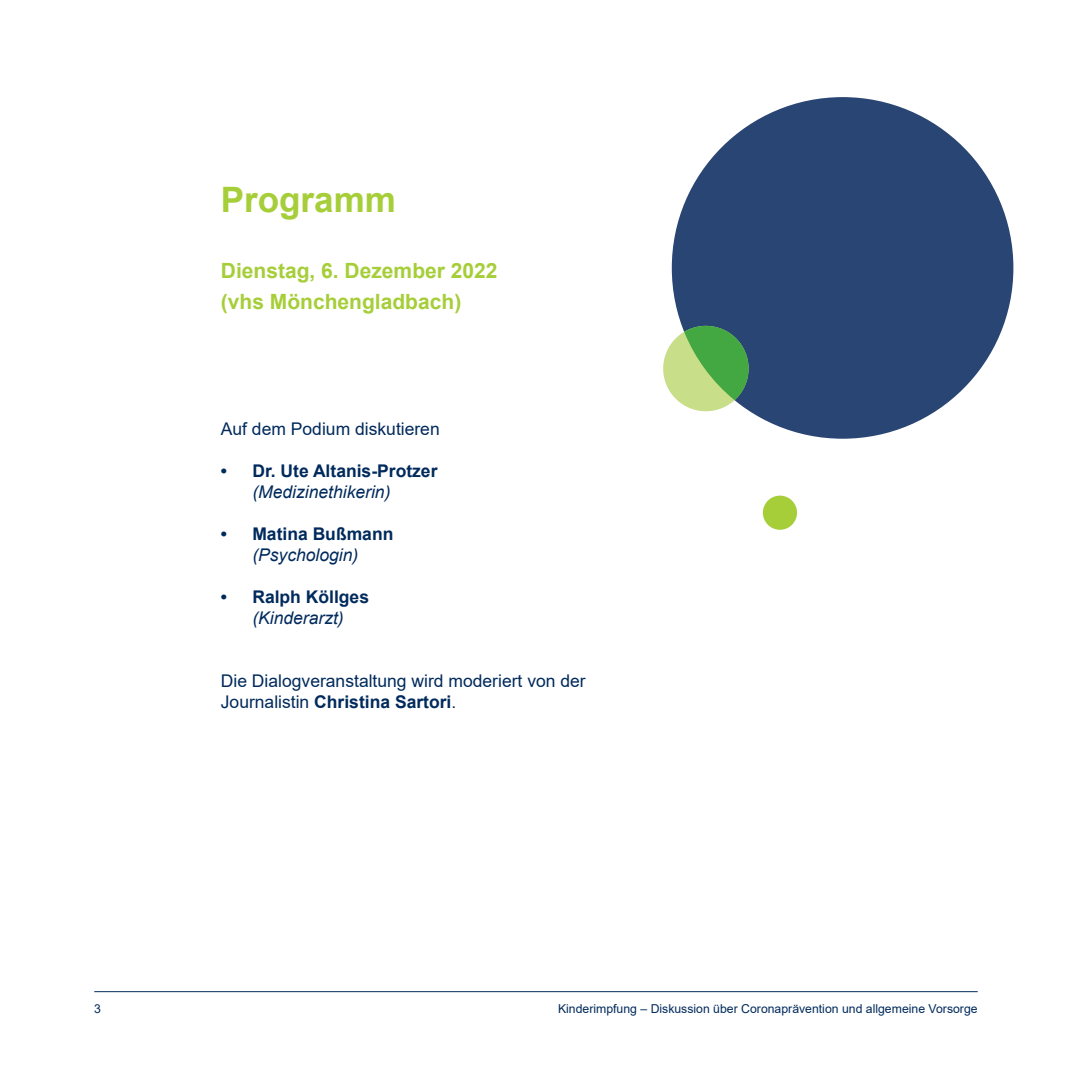
<style>
.page{position:relative;width:1072px;height:1072px;background:#fff}
.page>*{position:absolute;margin:0;border:0;box-sizing:border-box;transform-origin:0 0}
.t1{font:700 35px "Arial";color:#a6ce39}
.Headline_Blau_20pt{font:700 21px "Arial";color:#a6ce39}
.Fließtext_Blocksatz{font:700 17.5px/21px "Arial";color:#002a5c;text-align:center}
.Fließtext_Blocksatz-2{font:17.5px "Arial";color:#002a5c}
.t2{font:12.25px "Arial";color:#002a5c}
.s1{font-weight:400;font-style:italic}
.s2{font-weight:400}
</style>
<div class="page">
<div style="left:671px;top:97px;width:342px;height:342px;background:#294573;border-radius:50%"></div>
<div style="left:663px;top:326px;width:85px;height:85px;background:#c8de88;border-radius:50%"></div>
<svg style="left:684px;top:326px;width:64px;height:74px"></svg>
<div style="left:763px;top:495px;width:34px;height:35px;background:#a6ce39;border-radius:50%"></div>
<hr style="left:94px;top:991px;width:883px;height:1px;background:#002a5c">
<p class="t1" style="left:221px;top:175px;width:177px">Programm</p>
<p class="Headline_Blau_20pt" style="left:221px;top:255px;width:278px">Dienstag, 6. Dezember 2022</p>
<p class="Headline_Blau_20pt" style="left:221px;top:287px;width:242px">(vhs Mönchengladbach)</p>
<p class="Fließtext_Blocksatz-2" style="left:221px;top:417px;width:220px">Auf dem Podium diskutieren</p>
<p class="Fließtext_Blocksatz" style="left:252px;top:460px;width:187px;text-align:left;text-indent:-31px">• Dr. Ute Altanis-Protzer <span class="s1">(Medizinethikerin)</span></p>
<p class="Fließtext_Blocksatz" style="left:221px;top:523px;width:174px">• Matina Bußmann <span class="s1">(Psychologin)</span></p>
<p class="Fließtext_Blocksatz" style="left:221px;top:586px;width:150px">• Ralph Köllges <span class="s1">(Kinderarzt)</span></p>
<p class="Fließtext_Blocksatz-2" style="left:221px;top:669px;width:366px">Die Dialogveranstaltung wird moderiert von der</p>
<p class="Fließtext_Blocksatz" style="left:221px;top:691px;width:237px"><span class="s2">Journalistin</span> Christina Sartori<span class="s2">.</span></p>
<p class="t2" style="left:94px;top:1000px;width:8px">3</p>
<p class="t2" style="left:558px;top:1000px;width:421px">Kinderimpfung – Diskussion über Coronaprävention und allgemeine Vorsorge</p>
</div>
